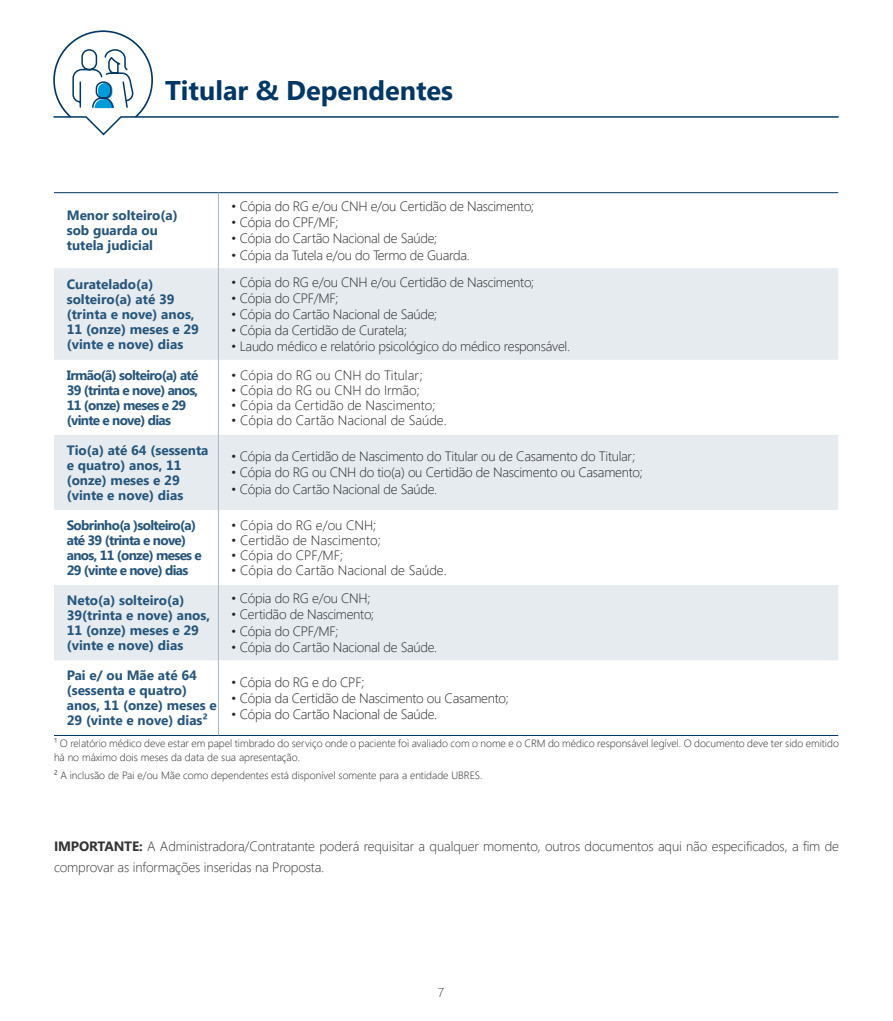
<style>
.page{position:relative;width:893px;height:1021px;background:#fff}
.page>*{position:absolute;margin:0;border:0;box-sizing:border-box;transform-origin:0 0}
.t1{font:700 27px "Segoe UI";color:#003764}
.t2{font:300 13.5px "Segoe UI";letter-spacing:-.02em;color:#262626}
.t3{font:700 13.5px/15px "Segoe UI";color:#26557b}
.t4{font:300 13.5px "Segoe UI";color:#262626}
.t5{font:300 13.5px/21px "Segoe UI";letter-spacing:-.01em;color:#333}
.t6{font:700 13.5px/15px "Segoe UI";letter-spacing:-.05em;color:#26557b}
.t7{font:300 12.75px "Segoe UI";color:#404040}
.t8{font:300 10.5px/13.5px "Segoe UI";color:#262626}
.s1{font-weight:700}
</style>
<div class="page">
<svg style="left:54px;top:268px;width:784px;height:392px;fill:#e6ebef"></svg>
<hr style="left:218px;top:360px;width:1px;height:75px;background:#a6b9c9">
<hr style="left:218px;top:435px;width:1px;height:75px;background:#a6b9c9">
<hr style="left:218px;top:585px;width:1px;height:75px;background:#a6b9c9">
<hr style="left:218px;top:660px;width:1px;height:75px;background:#a6b9c9">
<hr style="left:218px;top:510px;width:1px;height:75px;background:#a6b9c9">
<hr style="left:54px;top:192px;width:164px;height:1px;background:#003764">
<hr style="left:218px;top:192px;width:620px;height:1px;background:#003764">
<hr style="left:54px;top:735px;width:164px;height:1px;background:#003764">
<hr style="left:218px;top:735px;width:620px;height:1px;background:#003764">
<hr style="left:218px;top:193px;width:1px;height:75px;background:#a6b9c9">
<hr style="left:218px;top:268px;width:1px;height:92px;background:#a6b9c9">
<svg style="left:53px;top:30px;width:786px;height:106px"></svg>
<h1 class="t1" style="left:165px;top:65px;width:289px">Titular &amp; Dependentes</h1>
<p class="t3" style="left:67px;top:207px;width:112px">Menor solteiro(a) sob guarda ou tutela judicial</p>
<p class="t2" style="left:231px;top:193px;width:305px">• Cópia do RG e/ou CNH e/ou Certidão de Nascimento;</p>
<p class="t2" style="left:231px;top:210px;width:109px">• Cópia do CPF/MF;</p>
<p class="t2" style="left:231px;top:226px;width:208px">• Cópia do Cartão Nacional de Saúde;</p>
<p class="t2" style="left:231px;top:242px;width:240px">• Cópia da Tutela e/ou do Termo de Guarda.</p>
<p class="t3" style="left:67px;top:275px;width:134px">Curatelado(a) solteiro(a) até 39 (trinta e nove) anos,<br>11 (onze) meses e 29 (vinte e nove) dias</p>
<p class="t2" style="left:231px;top:269px;width:305px">• Cópia do RG e/ou CNH e/ou Certidão de Nascimento;</p>
<p class="t2" style="left:231px;top:285px;width:109px">• Cópia do CPF/MF;</p>
<p class="t2" style="left:231px;top:301px;width:208px">• Cópia do Cartão Nacional de Saúde;</p>
<p class="t2" style="left:231px;top:317px;width:177px">• Cópia da Certidão de Curatela;</p>
<p class="t2" style="left:231px;top:334px;width:340px">• Laudo médico e relatório psicológico do médico responsável.</p>
<p class="t6" style="left:67px;top:366px;width:133px">Irmão(ã) solteiro(a) até<br>39 (trinta e nove) anos,<br>11 (onze) meses e 29 (vinte e nove) dias</p>
<p class="t4" style="left:231px;top:362px;width:193px">• Cópia do RG ou CNH do Titular;</p>
<p class="t4" style="left:231px;top:377px;width:190px">• Cópia do RG ou CNH do Irmão;</p>
<p class="t4" style="left:231px;top:392px;width:206px">• Cópia da Certidão de Nascimento;</p>
<p class="t4" style="left:231px;top:407px;width:217px">• Cópia do Cartão Nacional de Saúde.</p>
<p class="t3" style="left:67px;top:441px;width:143px">Tio(a) até 64 (sessenta e quatro) anos, 11 (onze) meses e 29 (vinte e nove) dias</p>
<p class="t2" style="left:231px;top:443px;width:406px">• Cópia da Certidão de Nascimento do Titular ou de Casamento do Titular;</p>
<p class="t2" style="left:231px;top:460px;width:413px">• Cópia do RG ou CNH do tio(a) ou Certidão de Nascimento ou Casamento;</p>
<p class="t2" style="left:231px;top:476px;width:208px">• Cópia do Cartão Nacional de Saúde.</p>
<p class="t6" style="left:67px;top:516px;width:137px">Sobrinho(a )solteiro(a) até 39 (trinta e nove) anos, 11 (onze) meses e<br>29 (vinte e nove) dias</p>
<p class="t4" style="left:231px;top:512px;width:147px">• Cópia do RG e/ou CNH;</p>
<p class="t4" style="left:231px;top:527px;width:151px">• Certidão de Nascimento;</p>
<p class="t4" style="left:231px;top:542px;width:113px">• Cópia do CPF/MF;</p>
<p class="t4" style="left:231px;top:557px;width:217px">• Cópia do Cartão Nacional de Saúde.</p>
<p class="t3" style="left:67px;top:591px;width:145px">Neto(a) solteiro(a)<br>39(trinta e nove) anos,<br>11 (onze) meses e 29 (vinte e nove) dias</p>
<p class="t2" style="left:231px;top:585px;width:141px">• Cópia do RG e/ou CNH;</p>
<p class="t2" style="left:231px;top:602px;width:145px">• Certidão de Nascimento;</p>
<p class="t2" style="left:231px;top:618px;width:109px">• Cópia do CPF/MF;</p>
<p class="t2" style="left:231px;top:634px;width:208px">• Cópia do Cartão Nacional de Saúde.</p>
<p class="t3" style="left:67px;top:667px;width:152px">Pai e/ ou Mãe até 64 (sessenta e quatro) anos, 11 (onze) meses e<br>29 (vinte e nove) dias²</p>
<p class="t2" style="left:231px;top:669px;width:135px">• Cópia do RG e do CPF;</p>
<p class="t2" style="left:231px;top:685px;width:279px">• Cópia da Certidão de Nascimento ou Casamento;</p>
<p class="t2" style="left:231px;top:701px;width:208px">• Cópia do Cartão Nacional de Saúde.</p>
<p class="t8" style="left:54px;top:736px;width:786px">¹ O relatório médico deve estar em papel timbrado do serviço onde o paciente foi avaliado com o nome e o CRM do médico responsável legível. O documento deve ter sido emitido há no máximo dois meses da data de sua apresentação.</p>
<p class="t8" style="left:54px;top:767px;width:430px">² A inclusão de Pai e/ou Mãe como dependentes está disponível somente para a entidade UBRES.</p>
<p class="t5" style="left:54px;top:834px;width:786px"><span class="s1">IMPORTANTE:</span> A Administradora/Contratante poderá requisitar a qualquer momento, outros documentos aqui não especificados, a fim de comprovar as informações inseridas na Proposta.</p>
<p class="t7" style="left:438px;top:980px;width:8px">7</p>
</div>
